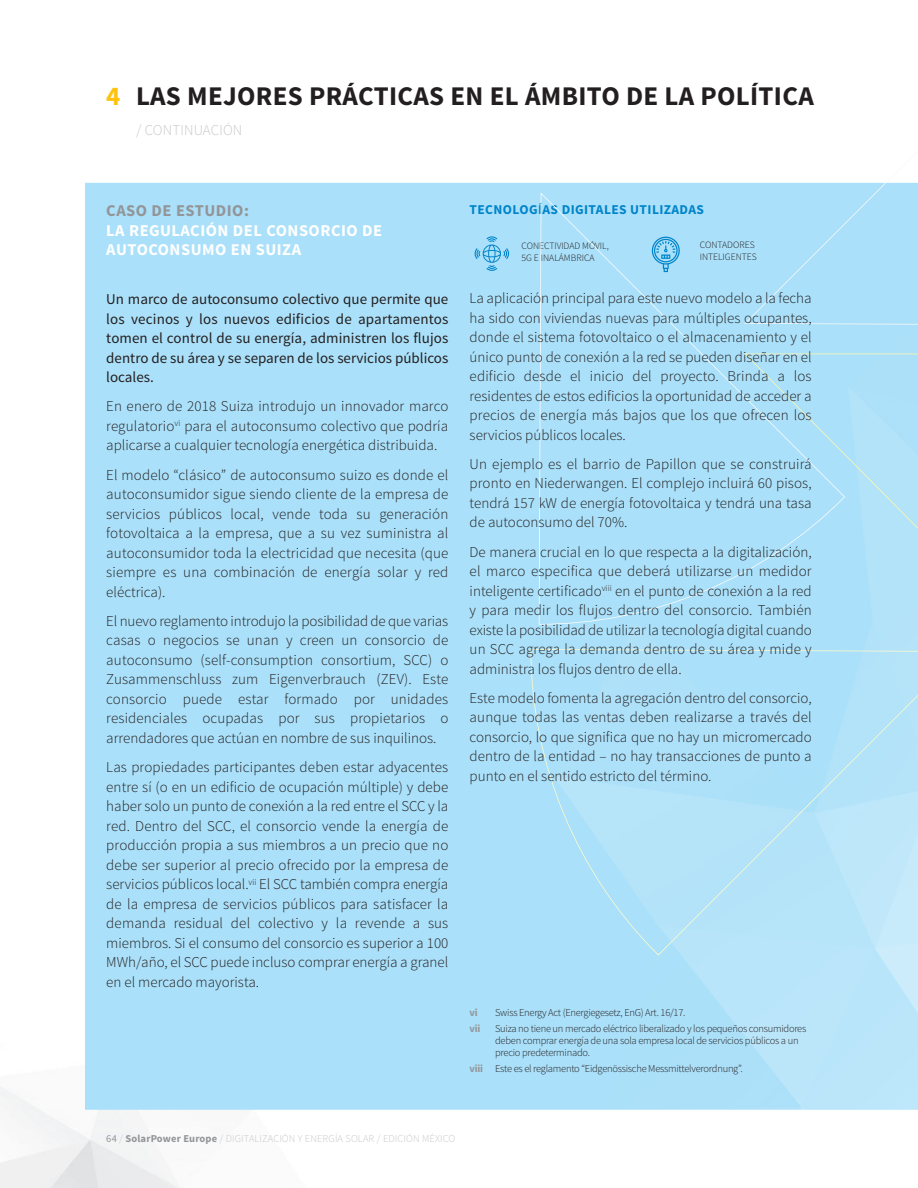
<style>
.page{position:relative;width:918px;height:1188px;background:#fff}
.page>*{position:absolute;margin:0;border:0;box-sizing:border-box;transform-origin:0 0}
.t1{font:700 27px "Source Sans Pro";letter-spacing:.015em;color:#231f20}
.t2{font:700 16.5px/19.5px "Source Sans Pro";letter-spacing:.03em;color:#fff}
.t3{font:300 15px/19.5px "Source Sans Pro";color:#231f20;text-align:justify}
.t4{font:15px/19.5px "Source Sans Pro";color:#231f20;text-align:justify}
.t5{font:300 15px "Source Sans Pro";letter-spacing:.01em;color:#c7c8ca}
.t6{font:700 13.5px "Source Sans Pro";letter-spacing:.03em;color:#0084ca}
.t7{font:300 10.5px/12px "Source Sans Pro";letter-spacing:-.025em;color:#231f20}
.t8{font:300 10.5px "Source Sans Pro";letter-spacing:.015em;color:#c7c8ca}
.t9{font:700 10.5px "Source Sans Pro";color:#939598}
.t10{font:300 9.75px/11.7px "Source Sans Pro";color:#231f20}
.s1{color:#fec210}
.s2{color:#939598}
.s3{font-weight:700;color:#939598}
.s4{font-weight:400;color:#939598}
</style>
<div class="page">
<div style="left:85px;top:183px;width:51px;height:927px;background:#aae0f9"></div>
<svg style="left:474px;top:236px;width:36px;height:36px"></svg>
<svg style="left:531px;top:649px;width:387px;height:307px;background:#b1e2f8"></svg>
<div style="left:744px;top:182px;width:174px;height:144px;background:#aae0f9"></div>
<div style="left:744px;top:354px;width:174px;height:307px;background:#b2e2f9"></div>
<div style="left:539px;top:192px;width:306px;height:433px;background:#aae0f9"></div>
<p class="t1" style="left:106px;top:86px;width:709px"><span class="s1">4</span> LAS MEJORES PRÁCTICAS EN EL ÁMBITO DE LA POLÍTICA</p>
<p class="t5" style="left:136px;top:125px;width:108px">/ CONTINUACIÓN</p>
<p class="t2" style="left:106px;top:203px;width:277px"><span class="s2">CASO DE ESTUDIO:<br></span>LA REGULACIÓN DEL CONSORCIO DE<br>AUTOCONSUMO EN SUIZA</p>
<p class="t4" style="left:106px;top:291px;width:344px">Un marco de autoconsumo colectivo que permite que los vecinos y los nuevos edificios de apartamentos tomen el control de su energía, administren los flujos dentro de su área y se separen de los servicios públicos locales.</p>
<p class="t3" style="left:106px;top:398px;width:344px">En enero de 2018 Suiza introdujo un innovador marco regulatorio<sup>vi</sup> para el autoconsumo colectivo que podría aplicarse a cualquier tecnología energética distribuida.</p>
<p class="t3" style="left:106px;top:466px;width:344px">El modelo “clásico” de autoconsumo suizo es donde el autoconsumidor sigue siendo cliente de la empresa de servicios públicos local, vende toda su generación fotovoltaica a la empresa, que a su vez suministra al autoconsumidor toda la electricidad que necesita (que siempre es una combinación de energía solar y red eléctrica).</p>
<p class="t3" style="left:106px;top:613px;width:344px">El nuevo reglamento introdujo la posibilidad de que varias casas o negocios se unan y creen un consorcio de autoconsumo (self-consumption consortium, SCC) o Zusammenschluss zum Eigenverbrauch (ZEV). Este consorcio puede estar formado por unidades residenciales ocupadas por sus propietarios o arrendadores que actúan en nombre de sus inquilinos.</p>
<p class="t3" style="left:106px;top:759px;width:344px">Las propiedades participantes deben estar adyacentes entre sí (o en un edificio de ocupación múltiple) y debe haber solo un punto de conexión a la red entre el SCC y la red. Dentro del SCC, el consorcio vende la energía de producción propia a sus miembros a un precio que no debe ser superior al precio ofrecido por la empresa de servicios públicos local.<sup>vii</sup> El SCC también compra energía de la empresa de servicios públicos para satisfacer la demanda residual del colectivo y la revende a sus miembros. Si el consumo del consorcio es superior a 100<br>MWh/año, el SCC puede incluso comprar energía a granel en el mercado mayorista.</p>
<p class="t6" style="left:470px;top:205px;width:236px">TECNOLOGÍAS DIGITALES UTILIZADAS</p>
<p class="t10" style="left:522px;top:242px;width:89px">CONECTIVIDAD MÓVIL,<br>5G E INALÁMBRICA</p>
<p class="t10" style="left:700px;top:241px;width:59px">CONTADORES<br>INTELIGENTES</p>
<p class="t3" style="left:470px;top:290px;width:344px">La aplicación principal para este nuevo modelo a la fecha ha sido con viviendas nuevas para múltiples ocupantes, donde el sistema fotovoltaico o el almacenamiento y el único punto de conexión a la red se pueden diseñar en el edificio desde el inicio del proyecto. Brinda a los residentes de estos edificios la oportunidad de acceder a precios de energía más bajos que los que ofrecen los servicios públicos locales.</p>
<p class="t3" style="left:470px;top:455px;width:344px">Un ejemplo es el barrio de Papillon que se construirá pronto en Niederwangen. El complejo incluirá 60 pisos, tendrá 157 kW de energía fotovoltaica y tendrá una tasa de autoconsumo del 70%.</p>
<p class="t3" style="left:470px;top:543px;width:344px">De manera crucial en lo que respecta a la digitalización, el marco especifica que deberá utilizarse un medidor inteligente certificado<sup>viii</sup> en el punto de conexión a la red y para medir los flujos dentro del consorcio. También existe la posibilidad de utilizar la tecnología digital cuando un SCC agrega la demanda dentro de su área y mide y administra los flujos dentro de ella.</p>
<p class="t3" style="left:470px;top:689px;width:344px">Este modelo fomenta la agregación dentro del consorcio, aunque todas las ventas deben realizarse a través del consorcio, lo que significa que no hay un micromercado dentro de la entidad – no hay transacciones de punto a punto en el sentido estricto del término.</p>
<p class="t9" style="left:470px;top:1008px;width:10px">vi</p>
<p class="t7" style="left:495px;top:1007px;width:192px">Swiss Energy Act (Energiegesetz, EnG) Art. 16/17.</p>
<p class="t9" style="left:470px;top:1025px;width:12px">vii</p>
<p class="t7" style="left:495px;top:1023px;width:313px">Suiza no tiene un mercado eléctrico liberalizado y los pequeños consumidores deben comprar energía de una sola empresa local de servicios públicos a un precio predeterminado.</p>
<p class="t7" style="left:470px;top:1064px;width:275px"><span class="s3">viii</span> Este es el reglamento “Eidgenössische Messmittelverordnung”.</p>
<p class="t8" style="left:106px;top:1134px;width:351px"><span class="s4">64</span> / <span class="s3">SolarPower Europe</span> / DIGITALIZACIÓN Y ENERGÍA SOLAR / EDICIÓN MÉXICO</p>
</div>
